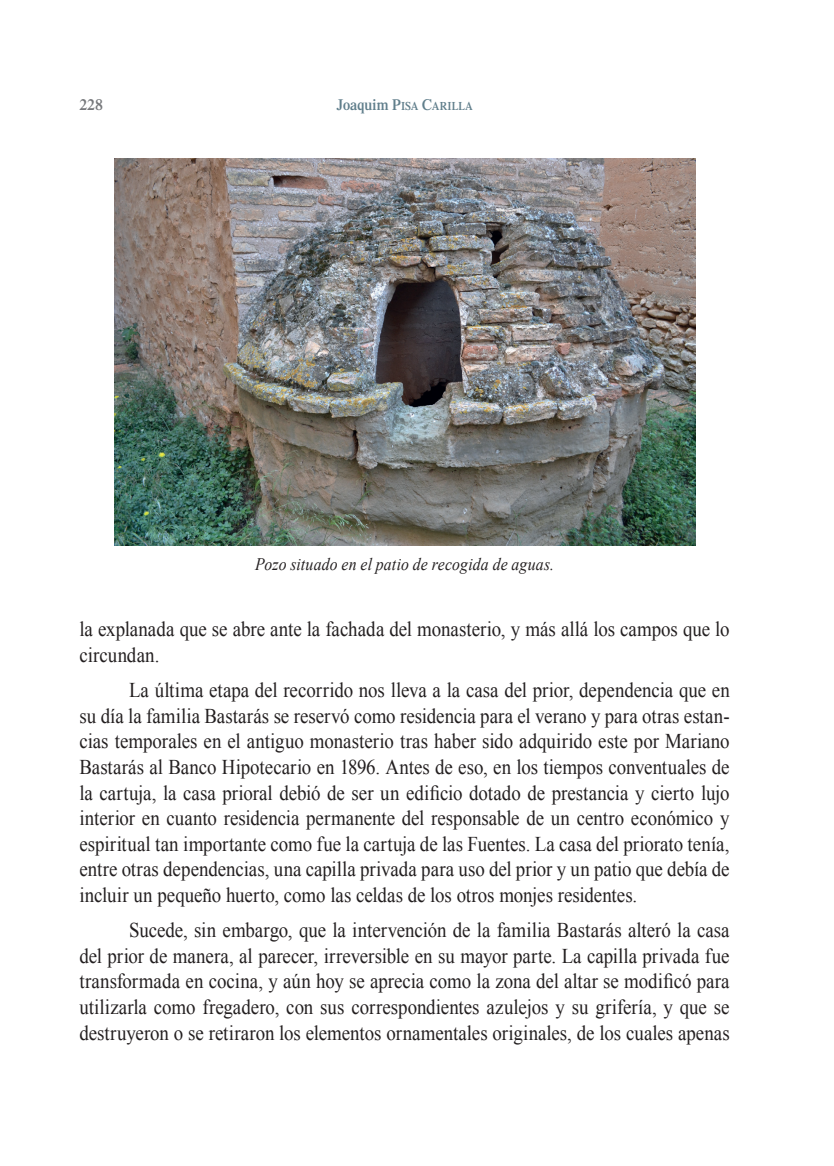
<style>
.page{position:relative;width:834px;height:1166px;background:#fff}
.page>*{position:absolute;margin:0;border:0;box-sizing:border-box;transform-origin:0 0}
.t1{font:21px/25.6px "Times New Roman";letter-spacing:-.005em;color:#231f20;text-align:justify;scale:.9 1}
.t2{font:italic 17.5px "Times New Roman";letter-spacing:.01em;color:#231f20;scale:.9 1}
.t3{font:600 15.75px "Times LT Std";color:#76787b}
.t4{font:600 11.9px "Times LT Std";letter-spacing:.01em;color:#607e8b;scale:.9 1}
.s1{font-size:15.75px}
</style>
<div class="page">
<img style="left:114px;top:159px;width:581px;height:387px">
<p class="t3" style="left:79px;top:95px;width:25px">228</p>
<p class="t4" style="left:336px;top:99px;width:153px"><span class="s1">Joaquim</span> <span class="s1">P</span>ISA <span class="s1">C</span>ARILLA</p>
<p class="t2" style="left:255px;top:552px;width:333px">Pozo situado en el patio de recogida de aguas.</p>
<p class="t1" style="left:79px;top:616px;width:723px">la explanada que se abre ante la fachada del monasterio, y más allá los campos que lo circundan.</p>
<p class="t1" style="left:79px;top:677px;width:724px;text-indent:50px">La última etapa del recorrido nos lleva a la casa del prior, dependencia que en su día la familia Bastarás se reservó como residencia para el verano y para otras estan&shy;cias temporales en el antiguo monasterio tras haber sido adquirido este por Mariano Bastarás al Banco Hipotecario en 1896. Antes de eso, en los tiempos conventuales de la cartuja, la casa prioral debió de ser un edificio dotado de prestancia y cierto lujo interior en cuanto residencia permanente del responsable de un centro económico y espiritual tan importante como fue la cartuja de las Fuentes. La casa del priorato tenía, entre otras dependencias, una capilla privada para uso del prior y un patio que debía de incluir un pequeño huerto, como las celdas de los otros monjes residentes.</p>
<p class="t1" style="left:79px;top:917px;width:724px;text-indent:50px">Sucede, sin embargo, que la intervención de la familia Bastarás alteró la casa del prior de manera, al parecer, irreversible en su mayor parte. La capilla privada fue transformada en cocina, y aún hoy se aprecia como la zona del altar se modificó para utilizarla como fregadero, con sus correspondientes azulejos y su grifería, y que se destruyeron o se retiraron los elementos ornamentales originales, de los cuales apenas</p>
</div>
